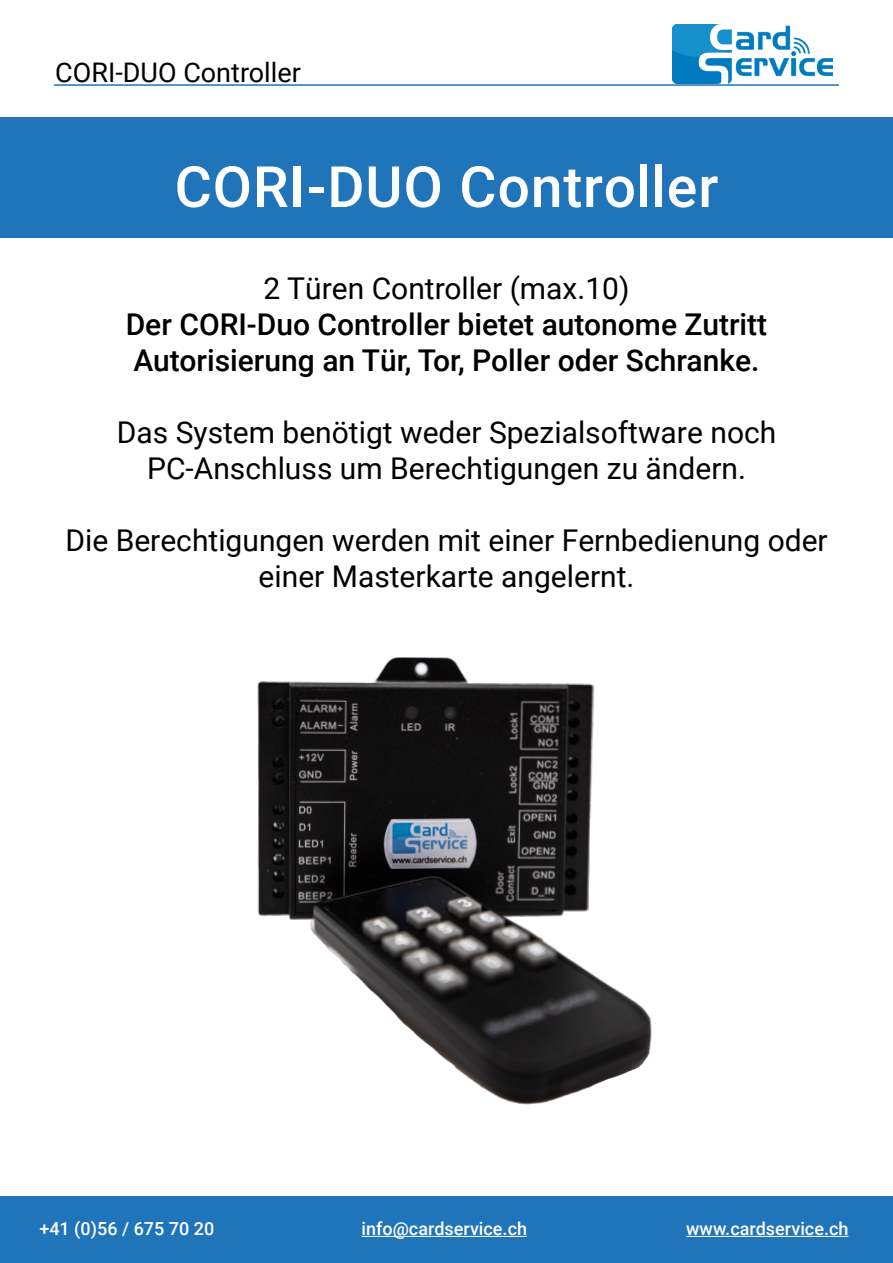
<style>
.page{position:relative;width:893px;height:1263px;background:#fff}
.page>*{position:absolute;margin:0;border:0;box-sizing:border-box;transform-origin:0 0}
.t1{font:500 57px "Roboto";letter-spacing:.015em;color:#fff}
.t2{font:30px/36px "Roboto";color:#000;text-align:center}
.t3{font:500 30px/36px "Roboto";color:#000}
.t4{font:27px "Roboto";color:#000}
.t5{font:500 18px "Roboto";color:#fff}
</style>
<div class="page">
<hr style="left:54px;top:84px;width:785px;height:2px;background:#1f74ba">
<img style="left:673px;top:25px;width:160px;height:59px">
<div style="left:0;top:1196px;width:893px;height:67px;background:#1f74ba"></div>
<hr style="left:686px;top:1236px;width:162px;height:1px;background:#fff">
<hr style="left:362px;top:1236px;width:165px;height:1px;background:#fff">
<div style="left:0;top:117px;width:893px;height:120px;background:#1f74ba"></div>
<img style="left:257px;top:657px;width:395px;height:448px">
<p class="t4" style="left:55px;top:54px;width:247px">CORI-DUO Controller</p>
<h1 class="t1" style="left:175px;top:147px;width:545px">CORI-DUO Controller</h1>
<p class="t2" style="left:264px;top:270px;width:367px">2 Türen Controller (max.10)</p>
<p class="t3" style="left:126px;top:306px;width:643px">Der CORI-Duo Controller bietet autonome Zutritt<br>Autorisierung an Tür, Tor, Poller oder Schranke.</p>
<p class="t2" style="left:117px;top:414px;width:661px">Das System benötigt weder Spezialsoftware noch<br>PC-Anschluss um Berechtigungen zu ändern.</p>
<p class="t2" style="left:65px;top:522px;width:764px">Die Berechtigungen werden mit einer Fernbedienung oder einer Masterkarte angelernt.</p>
<p class="t5" style="left:39px;top:1216px;width:176px">+41 (0)56 / 675 70 20</p>
<p class="t5" style="left:362px;top:1216px;width:167px">info@cardservice.ch</p>
<p class="t5" style="left:686px;top:1216px;width:164px">www.cardservice.ch</p>
</div>
